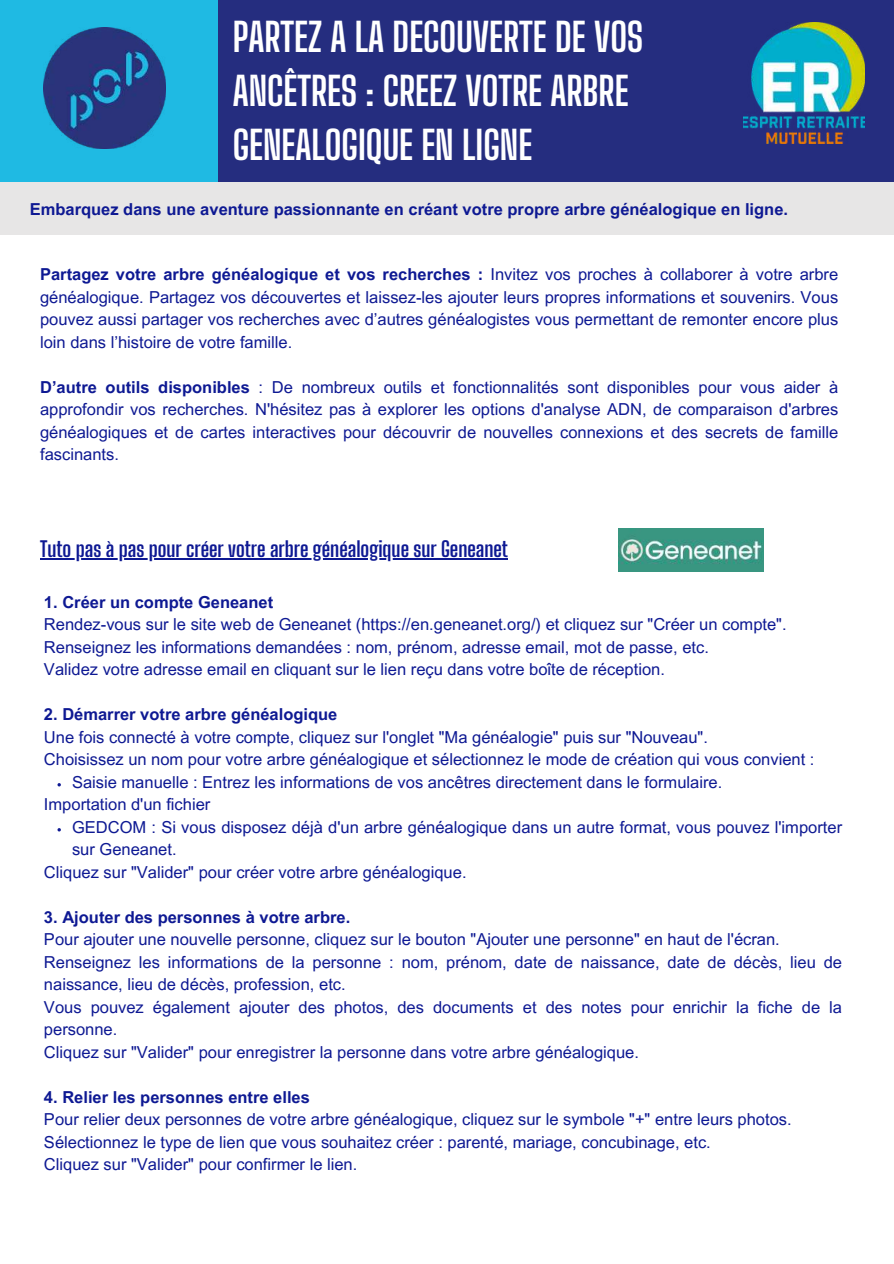
<style>
.page{position:relative;width:894px;height:1264px;background:#fff}
.page>*{position:absolute;margin:0;border:0;box-sizing:border-box;transform-origin:0 0}
.t1{font:700 39.15px/54px "Big Shoulders Display";color:#fff}
.t2{font:700 20.85px "Big Shoulders Display";color:#0e1993}
.t3{font:16.5px/22.5px "Arial MT Pro";color:#0e1993}
.t4{font:700 16.5px "Arial MT Pro";color:#0e1993}
.s1{font-weight:700}
</style>
<div class="page">
<div style="left:0;top:0;width:280px;height:182px;background:#1fbae3"></div>
<div style="left:218px;top:0;width:675px;height:182px;background:#252d7f"></div>
<img style="left:44px;top:27px;width:121px;height:121px">
<img style="left:743px;top:23px;width:121px;height:120px">
<hr style="left:40px;top:558px;width:468px;height:1px;background:#0e1993">
<svg style="left:57px;top:783px;width:4px;height:3px"></svg>
<svg style="left:57px;top:828px;width:4px;height:3px"></svg>
<img style="left:618px;top:528px;width:145px;height:43px">
<div style="left:0;top:182px;width:893px;height:53px;background:#e7e6e6"></div>
<h1 class="t1" style="left:233px;top:9px;width:412px">PARTEZ A LA DECOUVERTE DE VOS<br>ANCÊTRES : CREEZ VOTRE ARBRE<br>GENEALOGIQUE EN LIGNE</h1>
<p class="t4" style="left:30px;top:203px;width:759px">Embarquez dans une aventure passionnante en créant votre propre arbre généalogique en ligne.</p>
<p class="t3" style="left:40px;top:265px;width:799px;text-align:justify"><span class="s1">Partagez votre arbre généalogique et vos recherches :</span> Invitez vos proches à collaborer à votre arbre généalogique. Partagez vos découvertes et laissez-les ajouter leurs propres informations et souvenirs. Vous pouvez aussi partager vos recherches avec d’autres généalogistes vous permettant de remonter encore plus loin dans l’histoire de votre famille.</p>
<p class="t3" style="left:40px;top:378px;width:799px;text-align:justify"><span class="s1">D’autre outils disponibles</span> : De nombreux outils et fonctionnalités sont disponibles pour vous aider à approfondir vos recherches. N'hésitez pas à explorer les options d'analyse ADN, de comparaison d'arbres généalogiques et de cartes interactives pour découvrir de nouvelles connexions et des secrets de famille fascinants.</p>
<p class="t2" style="left:40px;top:536px;width:469px">Tuto pas à pas pour créer votre arbre généalogique sur Geneanet</p>
<p class="t4" style="left:44px;top:595px;width:231px">1. Créer un compte Geneanet</p>
<p class="t3" style="left:44px;top:615px;width:744px">Rendez-vous sur le site web de Geneanet (https://en.geneanet.org/) et cliquez sur "Créer un compte".<br>Renseignez les informations demandées : nom, prénom, adresse email, mot de passe, etc.<br>Validez votre adresse email en cliquant sur le lien reçu dans votre boîte de réception.</p>
<p class="t4" style="left:44px;top:708px;width:295px">2. Démarrer votre arbre généalogique</p>
<p class="t3" style="left:44px;top:727px;width:665px">Une fois connecté à votre compte, cliquez sur l'onglet "Ma généalogie" puis sur "Nouveau".</p>
<p class="t3" style="left:44px;top:750px;width:771px">Choisissez un nom pour votre arbre généalogique et sélectionnez le mode de création qui vous convient :</p>
<p class="t3" style="left:72px;top:772px;width:651px">Saisie manuelle : Entrez les informations de vos ancêtres directement dans le formulaire.</p>
<p class="t3" style="left:44px;top:795px;width:168px">Importation d'un fichier</p>
<p class="t3" style="left:72px;top:817px;width:771px">GEDCOM : Si vous disposez déjà d'un arbre généalogique dans un autre format, vous pouvez l'importer</p>
<p class="t3" style="left:72px;top:840px;width:106px">sur Geneanet.</p>
<p class="t3" style="left:44px;top:862px;width:424px">Cliquez sur "Valider" pour créer votre arbre généalogique.</p>
<p class="t4" style="left:44px;top:910px;width:308px">3. Ajouter des personnes à votre arbre.</p>
<p class="t3" style="left:44px;top:930px;width:799px">Pour ajouter une nouvelle personne, cliquez sur le bouton "Ajouter une personne" en haut de l'écran.<br>Renseignez les informations de la personne : nom, prénom, date de naissance, date de décès, lieu de naissance, lieu de décès, profession, etc.<br>Vous pouvez également ajouter des photos, des documents et des notes pour enrichir la fiche de la personne.<br>Cliquez sur "Valider" pour enregistrer la personne dans votre arbre généalogique.</p>
<p class="t4" style="left:44px;top:1090px;width:267px">4. Relier les personnes entre elles</p>
<p class="t3" style="left:44px;top:1110px;width:749px">Pour relier deux personnes de votre arbre généalogique, cliquez sur le symbole "+" entre leurs photos.<br>Sélectionnez le type de lien que vous souhaitez créer : parenté, mariage, concubinage, etc.<br>Cliquez sur "Valider" pour confirmer le lien.</p>
</div>
